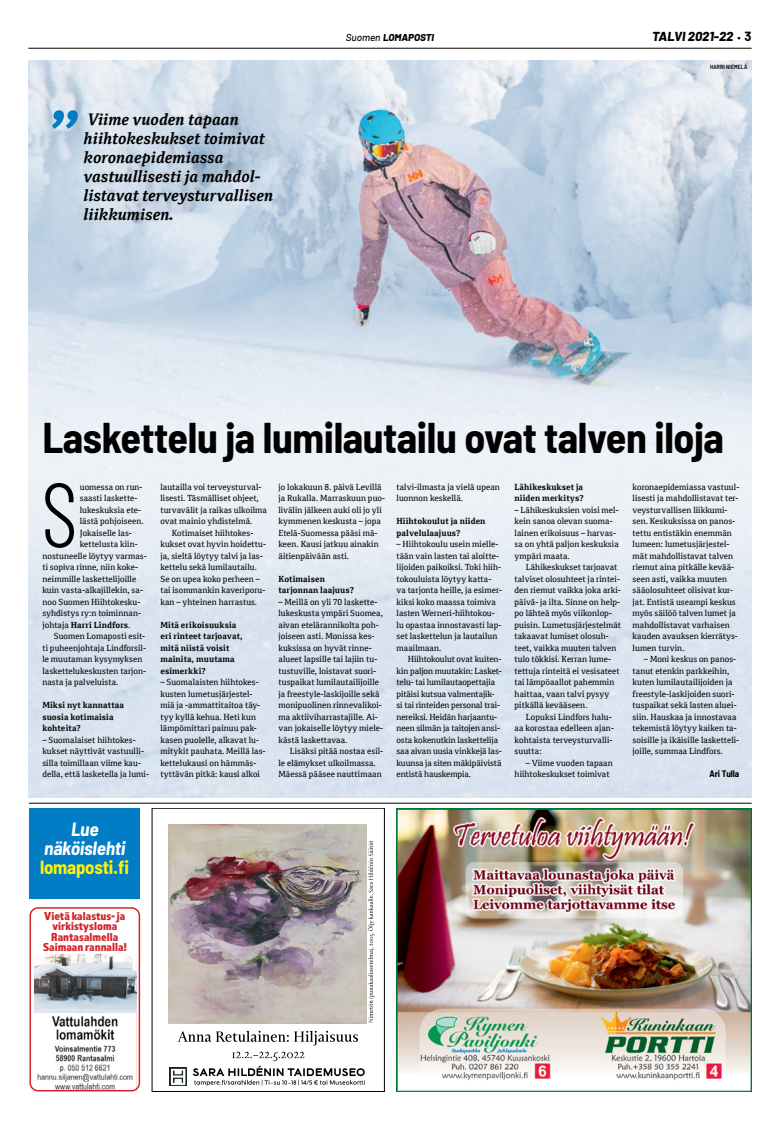
<style>
.page{position:relative;width:780px;height:1134px;background:#fff}
.page>*{position:absolute;margin:0;border:0;box-sizing:border-box;transform-origin:0 0}
.Teksti{font:300 90.6px "Barlow Condensed";color:#000}
.Teksti-2{font:italic 700 60px "Cordale";color:#007dc5}
.t1{font:700 semi-condensed 42px "Barlow";letter-spacing:-.01em;color:#000}
.t2{font:700 semi-condensed 18.7px/18.7px "Barlow";letter-spacing:-.01em;color:#fff;text-align:center}
.Teksti-3{font:italic 700 16px/19px "Cordale";letter-spacing:.005em;color:#000}
.t3{font:italic 800 13px "Barlow";color:#000}
.t4{font:12px/10.5px "Almaq Refined";color:#d2232a;text-align:center}
.t5{font:italic 800 10px "Barlow";color:#000}
.Teksti-4{font:700 semi-condensed 9.2px "Barlow";letter-spacing:-.005em;color:#000}
.Teksti-5{font:8.5px/11.5px "Cordale";letter-spacing:.005em;color:#000}
.Teksti-6{font:700 8.5px/11.5px "Cordale";letter-spacing:.005em;color:#000}
.No_Spacing{font:600 semi-condensed 6px "Barlow";letter-spacing:.005em;color:#000}
.s1{font-weight:500}
.s2{font-weight:700;font-style:normal;font-size:10px}
.s3{font-weight:700;font-style:normal}
.s4{font-weight:400}
.s5{color:#fff200}
</style>
<div class="page">
<hr style="left:28px;top:48px;width:723px;height:1px;background:#000">
<img style="left:29px;top:60px;width:722px;height:479px">
<img style="left:34px;top:954px;width:102px;height:137px">
<div style="left:30px;top:907px;width:110px;height:184px;border:2px solid #d2232a;border-radius:8px"></div>
<img style="left:396px;top:808px;width:355px;height:283px">
<div style="left:152px;top:808px;width:232px;height:284px;border:1px solid #000"></div>
<img style="left:169px;top:825px;width:198px;height:198px">
<img style="left:169px;top:1068px;width:18px;height:17px">
<svg style="left:177px;top:1031px;width:181px;height:14px"></svg>
<svg style="left:193px;top:1052px;width:172px;height:34px"></svg>
<svg style="left:368px;top:841px;width:6px;height:182px"></svg>
<hr style="left:29px;top:803px;width:722px;height:1px;background:#000">
<div style="left:29px;top:808px;width:110px;height:91px;background:#007dc5"></div>
<p class="t5" style="left:346px;top:30px;width:90px"><span class="s1">Suomen</span> LOMAPOSTI</p>
<h3 class="t3" style="left:652px;top:27px;width:101px">TALVI 2021-22 <span class="s2">•</span> <span class="s3">3</span></h3>
<p class="Teksti-2" style="left:46px;top:100px;width:30px">”</p>
<p class="Teksti-3" style="left:84px;top:110px;width:191px">Viime vuoden tapaan hiihtokeskukset toimivat koronaepidemiassa vastuullisesti ja mahdol&shy;listavat terveysturvallisen liikkumisen.</p>
<p class="No_Spacing" style="left:710px;top:63px;width:39px">HARRI NIEMELÄ</p>
<p class="t1" style="left:42px;top:412px;width:683px">Laskettelu ja lumilautailu ovat talven iloja</p>
<p class="Teksti" style="left:41px;top:450px;width:38px">S</p>
<p class="Teksti-5" style="left:80px;top:481px;width:64px">uomessa on run-</p>
<p class="Teksti-5" style="left:278px;top:481px;width:108px">jo lokakuun 8. päivä Levillä ja Rukalla. Marraskuun puo&shy;livälin jälkeen auki oli jo yli kymmenen keskusta – jopa<br>Etelä-Suomessa pääsi mä&shy;keen. Kausi jatkuu ainakin äitienpäivään asti.</p>
<p class="Teksti-6" style="left:278px;top:573px;width:77px">Kotimaisen tarjonnan laajuus?</p>
<p class="Teksti-5" style="left:278px;top:596px;width:106px">– Meillä on yli 70 laskette&shy;lukeskusta ympäri Suomea, aivan etelärannikolta poh&shy;joiseen asti. Monissa kes&shy;kuksissa on hyvät rinne&shy;alueet lapsille tai lajiin tu&shy;tustuville, loistavat suori&shy;tuspaikat lumilautailijoille ja freestyle-laskijoille sekä monipuolinen rinnevalikoi&shy;ma aktiiviharrastajille. Ai&shy;van jokaiselle löytyy miele&shy;kästä laskettavaa.</p>
<p class="Teksti-5" style="left:278px;top:745px;width:106px;text-indent:11px">Lisäksi pitää nostaa esil&shy;le elämykset ulkoilmassa.<br>Mäessä pääsee nauttimaan</p>
<p class="Teksti-6" style="left:514px;top:481px;width:71px">Lähikeskukset ja niiden merkitys?</p>
<p class="Teksti-5" style="left:514px;top:504px;width:106px">– Lähikeskuksien voisi mel&shy;kein sanoa olevan suoma&shy;lainen erikoisuus – harvas&shy;sa on yhtä paljon keskuksia ympäri maata.</p>
<p class="Teksti-5" style="left:514px;top:561px;width:108px;text-indent:11px">Lähikeskukset tarjoavat talviset olosuhteet ja rintei&shy;den riemut vaikka joka arki&shy;päivä- ja ilta. Sinne on help&shy;po lähteä myös viikonlop&shy;puisin. Lumetusjärjestelmät takaavat lumiset olosuh&shy;teet, vaikka muuten talven tulo tökkisi. Kerran lume&shy;tettuja rinteitä ei vesisateet tai lämpöaallot pahemmin haittaa, vaan talvi pysyy pitkällä kevääseen.</p>
<p class="Teksti-5" style="left:514px;top:711px;width:101px;text-indent:11px">Lopuksi Lindfors halu&shy;aa korostaa edelleen ajan&shy;kohtaista terveysturvalli&shy;suutta:</p>
<p class="Teksti-5" style="left:514px;top:757px;width:100px;text-indent:11px">– Viime vuoden tapaan hiihtokeskukset toimivat</p>
<p class="Teksti-5" style="left:160px;top:481px;width:108px">lautailla voi terveysturval&shy;lisesti. Täsmälliset ohjeet, turvavälit ja raikas ulkoilma ovat mainio yhdistelmä.</p>
<p class="Teksti-5" style="left:160px;top:527px;width:107px;text-indent:11px">Kotimaiset hiihtokes&shy;kukset ovat hyvin hoidettu&shy;ja, sieltä löytyy talvi ja las&shy;kettelu sekä lumilautailu.<br>Se on upea koko perheen – tai isommankin kaveriporu&shy;kan – yhteinen harrastus.</p>
<p class="Teksti-6" style="left:160px;top:619px;width:84px">Mitä erikoisuuksia eri rinteet tarjoavat, mitä niistä voisit mainita, muutama esimerkki?</p>
<p class="Teksti-5" style="left:160px;top:676px;width:107px">– Suomalaisten hiihtokes&shy;kusten lumetusjärjestel&shy;miä ja -ammattitaitoa täy&shy;tyy kyllä kehua. Heti kun lämpömittari painuu pak&shy;kasen puolelle, alkavat lu&shy;mitykit pauhata. Meillä las&shy;kettelukausi on hämmäs&shy;tyttävän pitkä: kausi alkoi</p>
<p class="Teksti-5" style="left:396px;top:481px;width:105px">talvi-ilmasta ja vielä upean luonnon keskellä.</p>
<p class="Teksti-6" style="left:396px;top:515px;width:91px">Hiihtokoulut ja niiden palvelulaajuus?</p>
<p class="Teksti-5" style="left:396px;top:538px;width:107px">– Hiihtokoulu usein mielle&shy;tään vain lasten tai aloitte&shy;lijoiden paikoiksi. Toki hiih&shy;tokouluista löytyy katta&shy;va tarjonta heille, ja esimer&shy;kiksi koko maassa toimiva lasten Werneri-hiihtokou&shy;lu opastaa innostavasti lap&shy;set laskettelun ja lautailun maailmaan.</p>
<p class="Teksti-5" style="left:396px;top:653px;width:107px;text-indent:11px">Hiihtokoulut ovat kuiten&shy;kin paljon muutakin: Lasket&shy;telu- tai lumilautaopettajia pitäisi kutsua valmentajik&shy;si tai rinteiden personal trai&shy;nereiksi. Heidän harjaantu&shy;neen silmän ja taitojen ansi&shy;osta kokenutkin laskettelija saa aivan uusia vinkkejä las&shy;kuunsa ja siten mäkipäivistä entistä hauskempia.</p>
<p class="Teksti-5" style="left:632px;top:481px;width:108px">koronaepidemiassa vastuul&shy;lisesti ja mahdollistavat ter&shy;veysturvallisen liikkumi&shy;sen. Keskuksissa on panos&shy;tettu entistäkin enemmän lumeen: lumetusjärjestel&shy;mät mahdollistavat talven riemut aina pitkälle kevää&shy;seen asti, vaikka muuten sääolosuhteet olisivat kur&shy;jat. Entistä useampi keskus myös säilöö talven lumet ja mahdollistavat varhaisen kauden avauksen kierrätys&shy;lumen turvin.</p>
<p class="Teksti-5" style="left:632px;top:653px;width:108px;text-indent:11px">– Moni keskus on panos&shy;tanut etenkin parkkeihin, kuten lumilautailijoiden ja freestyle-laskijoiden suori&shy;tuspaikat sekä lasten aluei&shy;siin. Hauskaa ja innostavaa tekemistä löytyy kaiken ta&shy;soisille ja ikäisille lasketteli&shy;joille, summaa Lindfors.</p>
<p class="Teksti-4" style="left:709px;top:768px;width:31px">Ari Tulla</p>
<p class="Teksti-5" style="left:80px;top:492px;width:59px">saasti laskette-</p>
<p class="Teksti-5" style="left:80px;top:504px;width:63px">lukeskuksia ete-</p>
<p class="Teksti-5" style="left:80px;top:515px;width:65px">lästä pohjoiseen.</p>
<p class="Teksti-5" style="left:80px;top:527px;width:54px">Jokaiselle las-</p>
<p class="Teksti-5" style="left:80px;top:538px;width:59px">kettelusta kiin-</p>
<p class="Teksti-5" style="left:42px;top:550px;width:106px">nostuneelle löytyy varmas-</p>
<p class="Teksti-5" style="left:42px;top:561px;width:97px">ti sopiva rinne, niin koke-</p>
<p class="Teksti-5" style="left:42px;top:573px;width:95px">neimmille laskettelijoille</p>
<p class="Teksti-5" style="left:42px;top:584px;width:102px">kuin vasta-alkajillekin, sa-</p>
<p class="Teksti-5" style="left:42px;top:596px;width:99px">noo Suomen Hiihtokesku-</p>
<p class="Teksti-5" style="left:42px;top:607px;width:100px">syhdistys ry:n toiminnan-</p>
<p class="Teksti-6" style="left:42px;top:619px;width:90px"><span class="s4">johtaja</span> Harri Lindfors<span class="s4">.</span></p>
<p class="Teksti-5" style="left:42px;top:630px;width:105px;text-indent:11px">Suomen Lomaposti esit&shy;ti puheenjohtaja Lindforsil&shy;le muutaman kysymyksen laskettelukeskusten tarjon&shy;nasta ja palveluista.</p>
<p class="Teksti-6" style="left:42px;top:699px;width:83px">Miksi nyt kannattaa suosia kotimaisia kohteita?</p>
<p class="Teksti-5" style="left:42px;top:734px;width:108px">– Suomalaiset hiihtokes&shy;kukset näyttivät vastuulli&shy;silla toimillaan viime kau&shy;della, että lasketella ja lumi-</p>
<p class="t2" style="left:40px;top:820px;width:91px">Lue näköislehti <span class="s5">lomaposti.fi</span></p>
<p class="t4" style="left:43px;top:910px;width:85px">Vietä kalastus- ja virkistysloma<br>Rantasalmella<br>Saimaan rannalla!</p>
</div>
